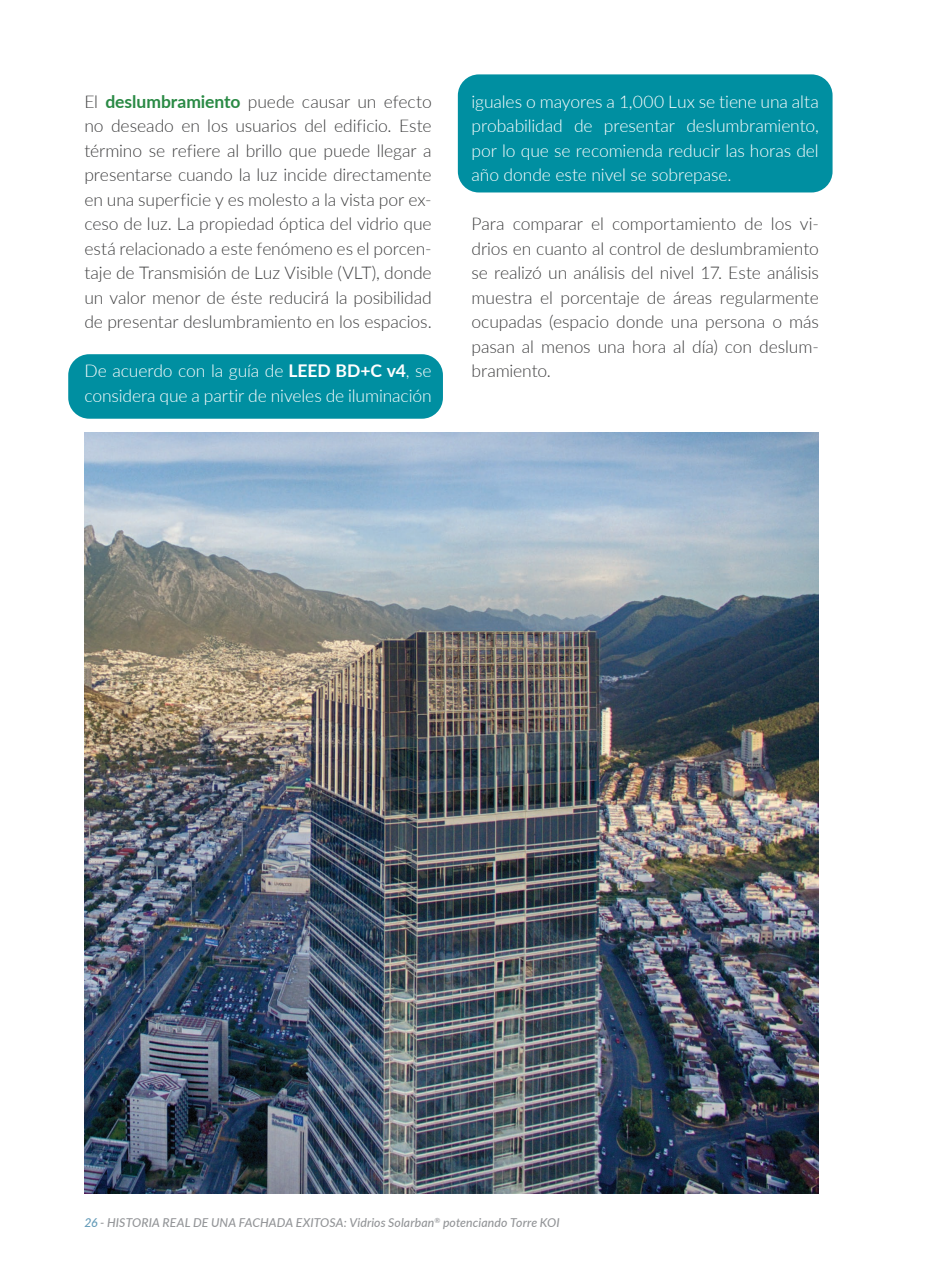
<style>
.page{position:relative;width:943px;height:1275px;background:#fff}
.page>*{position:absolute;margin:0;border:0;box-sizing:border-box;transform-origin:0 0}
.Texto_contenido{font:300 17.5px/24.5px "Lato";letter-spacing:-.005em;color:#3e3e3f;text-align:justify}
.Texto_contenido-2{font:300 17.5px/24.5px "Lato";letter-spacing:-.005em;color:#fff}
.t1{font:italic 500 12.25px "Lato";letter-spacing:.01em;color:#939598}
.s1{font-weight:700;color:#2a8a45}
.s2{font-weight:700}
.s3{color:#649bb8}
</style>
<div class="page">
<img style="left:84px;top:432px;width:734px;height:761px">
<div style="left:68px;top:354px;width:375px;height:65px;background:#008fa1;border-radius:21px"></div>
<div style="left:458px;top:74px;width:374px;height:118px;background:#008fa1;border-radius:21px"></div>
<p class="Texto_contenido" style="left:84px;top:88px;width:349px">El <span class="s1">deslumbramiento</span> puede causar un efecto no deseado en los usuarios del edificio. Este término se refiere al brillo que puede llegar a presentarse cuando la luz incide directamente en una superficie y es molesto a la vista por ex&shy;ceso de luz. La propiedad óptica del vidrio que está relacionado a este fenómeno es el porcen&shy;taje de Transmisión de Luz Visible (VLT), donde un valor menor de éste reducirá la posibilidad de presentar deslumbramiento en los espacios.</p>
<p class="Texto_contenido-2" style="left:84px;top:358px;width:349px">De acuerdo con la guía de <span class="s2">LEED BD+C v4</span>, se considera que a partir de niveles de iluminación</p>
<p class="Texto_contenido-2" style="left:471px;top:88px;width:349px;text-align:justify">iguales o mayores a 1,000 Lux se tiene una alta probabilidad de presentar deslumbramiento, por lo que se recomienda reducir las horas del año donde este nivel se sobrepase.</p>
<p class="Texto_contenido" style="left:471px;top:211px;width:349px">Para comparar el comportamiento de los vi&shy;drios en cuanto al control de deslumbramiento se realizó un análisis del nivel 17. Este análisis muestra el porcentaje de áreas regularmente ocupadas (espacio donde una persona o más pasan al menos una hora al día) con deslum&shy;bramiento.</p>
<p class="t1" style="left:84px;top:1213px;width:477px"><span class="s3">26</span> - HISTORIA REAL DE UNA FACHADA EXITOSA: Vidrios Solarban<sup>®</sup> potenciando Torre KOI</p>
</div>
